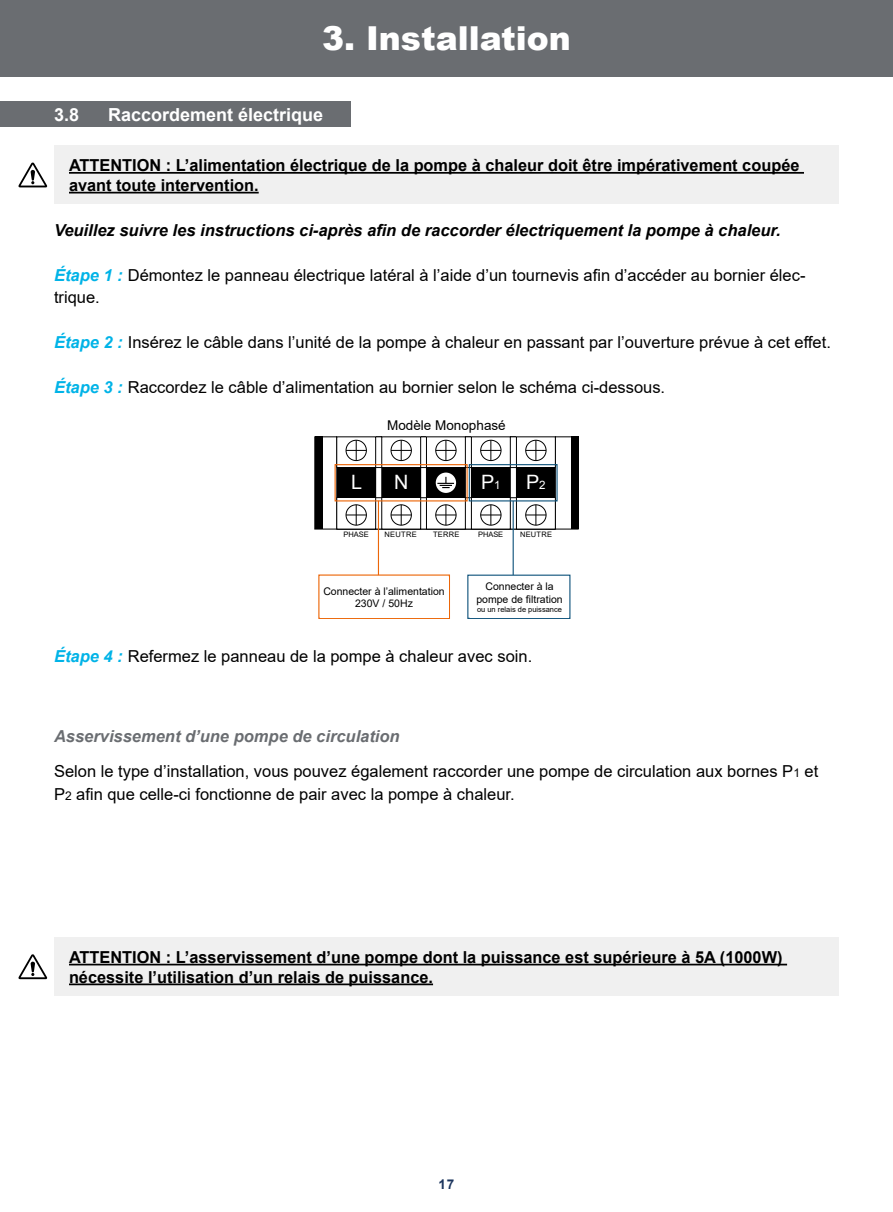
<style>
.page{position:relative;width:893px;height:1212px;background:#fff}
.page>*{position:absolute;margin:0;border:0;box-sizing:border-box;transform-origin:0 0}
.t1{font:900 33px "Arial";color:#fff}
.t2{font:19.8px "Arial";color:#fff}
.t3{font:700 18px "Arial";color:#fff}
.t4{font:16.5px/22.5px "Arial";color:#000}
.t5{font:700 16.5px/19.8px "Arial";color:#000}
.t6{font:italic 700 16.5px "Arial";color:#000}
.t7{font:13.5px "Arial";color:#000}
.t8{font:700 13.5px "Arial";color:#1c355e}
.t9{font:10.5px/12.6px "Arial";color:#000;text-align:center}
.t10{font:10.35px/12.3px "Arial";color:#000;text-align:center}
.t11{font:7.95px "Arial";color:#000}
.t12{font:7.5px "Arial";color:#000}
.t13{font:700 6.6px "Arial";color:#000}
.s1{font-weight:700;font-style:italic;color:#00b3e7}
.s2{font-size:11.55px}
.s3{font-weight:700;font-style:italic;color:#6a6d71}
.s4{font-size:12px}
</style>
<div class="page">
<div style="left:0;top:0;width:893px;height:77px;background:#6a6d71"></div>
<div style="left:0;top:102px;width:351px;height:25px;background:#6a6d71"></div>
<div style="left:54px;top:146px;width:785px;height:58px;background:#f0f0f0"></div>
<hr style="left:69px;top:172px;width:735px;height:2px;background:#000">
<hr style="left:69px;top:192px;width:190px;height:1px;background:#000">
<div style="left:54px;top:937px;width:785px;height:59px;background:#f0f0f0"></div>
<hr style="left:69px;top:964px;width:718px;height:1px;background:#000">
<hr style="left:69px;top:983px;width:364px;height:2px;background:#000">
<svg style="left:18px;top:162px;width:29px;height:25px"></svg>
<svg style="left:18px;top:954px;width:29px;height:25px"></svg>
<svg style="left:376px;top:439px;width:140px;height:27px"></svg>
<svg style="left:376px;top:499px;width:140px;height:28px"></svg>
<div style="left:471px;top:437px;width:39px;height:92px;background:#fff"></div>
<div style="left:471px;top:437px;width:39px;height:92px;border:1px solid #000"></div>
<div style="left:516px;top:437px;width:39px;height:92px;border:1px solid #000"></div>
<div style="left:426px;top:437px;width:39px;height:92px;background:#fff"></div>
<div style="left:426px;top:437px;width:39px;height:92px;border:1px solid #000"></div>
<div style="left:382px;top:437px;width:39px;height:92px;background:#fff"></div>
<div style="left:382px;top:437px;width:39px;height:92px;border:1px solid #000"></div>
<div style="left:337px;top:437px;width:39px;height:92px;border:1px solid #000"></div>
<div style="left:337px;top:468px;width:39px;height:30px;background:#000"></div>
<div style="left:382px;top:468px;width:39px;height:30px;background:#000"></div>
<div style="left:426px;top:467px;width:39px;height:31px;background:#000"></div>
<div style="left:471px;top:467px;width:39px;height:31px;background:#000"></div>
<div style="left:516px;top:467px;width:39px;height:31px;background:#000"></div>
<div style="left:315px;top:437px;width:8px;height:92px;background:#000"></div>
<div style="left:571px;top:437px;width:7px;height:92px;background:#000"></div>
<div style="left:346px;top:440px;width:21px;height:21px;border:1px solid #000;border-radius:50%"></div>
<svg style="left:346px;top:440px;width:20px;height:21px"></svg>
<div style="left:391px;top:440px;width:21px;height:21px;border:1px solid #000;border-radius:50%"></div>
<svg style="left:391px;top:440px;width:20px;height:21px"></svg>
<div style="left:435px;top:440px;width:21px;height:21px;border:1px solid #000;border-radius:50%"></div>
<svg style="left:436px;top:440px;width:20px;height:21px"></svg>
<div style="left:480px;top:440px;width:21px;height:21px;border:1px solid #000;border-radius:50%"></div>
<svg style="left:481px;top:440px;width:20px;height:21px"></svg>
<div style="left:525px;top:440px;width:21px;height:21px;border:1px solid #000;border-radius:50%"></div>
<svg style="left:526px;top:440px;width:20px;height:21px"></svg>
<div style="left:346px;top:504px;width:21px;height:21px;border:1px solid #000;border-radius:50%"></div>
<svg style="left:346px;top:505px;width:20px;height:20px"></svg>
<div style="left:391px;top:504px;width:21px;height:21px;border:1px solid #000;border-radius:50%"></div>
<svg style="left:391px;top:505px;width:20px;height:20px"></svg>
<div style="left:435px;top:504px;width:21px;height:21px;border:1px solid #000;border-radius:50%"></div>
<svg style="left:436px;top:505px;width:20px;height:20px"></svg>
<div style="left:480px;top:504px;width:21px;height:21px;border:1px solid #000;border-radius:50%"></div>
<svg style="left:481px;top:505px;width:20px;height:20px"></svg>
<div style="left:525px;top:504px;width:21px;height:21px;border:1px solid #000;border-radius:50%"></div>
<svg style="left:526px;top:505px;width:20px;height:20px"></svg>
<svg style="left:436px;top:473px;width:20px;height:20px"></svg>
<svg style="left:437px;top:477px;width:17px;height:11px"></svg>
<div style="left:335px;top:464px;width:133px;height:37px;border:1px solid #ec6608"></div>
<div style="left:469px;top:464px;width:89px;height:37px;border:1px solid #10547c"></div>
<div style="left:318px;top:574px;width:132px;height:45px;border:1px solid #ec6608"></div>
<hr style="left:378px;top:501px;width:1px;height:74px;background:#ec6608">
<hr style="left:513px;top:501px;width:1px;height:74px;background:#10547c">
<div style="left:467px;top:575px;width:103px;height:44px;border:1px solid #10547c"></div>
<div style="left:470px;top:577px;width:99px;height:40px;background:#fff"></div>
<h1 class="t1" style="left:322px;top:14px;width:250px">3. Installation</h1>
<p class="t3" style="left:54px;top:102px;width:27px">3.8</p>
<p class="t3" style="left:108px;top:102px;width:217px">Raccordement électrique</p>
<p class="t5" style="left:69px;top:156px;width:732px">ATTENTION : L’alimentation électrique de la pompe à chaleur doit être impérativement coupée avant toute intervention.</p>
<p class="t6" style="left:54px;top:219px;width:728px">Veuillez suivre les instructions ci-après afin de raccorder électriquement la pompe à chaleur.</p>
<p class="t4" style="left:54px;top:264px;width:753px"><span class="s1">Étape 1 :</span> Démontez le panneau électrique latéral à l’aide d’un tournevis afin d’accéder au bornier élec&shy;trique.</p>
<p class="t4" style="left:54px;top:331px;width:778px"><span class="s1">Étape 2 :</span> Insérez le câble dans l’unité de la pompe à chaleur en passant par l’ouverture prévue à cet effet.</p>
<p class="t4" style="left:54px;top:376px;width:613px"><span class="s1">Étape 3 :</span> Raccordez le câble d’alimentation au bornier selon le schéma ci-dessous.</p>
<p class="t7" style="left:387px;top:415px;width:120px">Modèle Monophasé</p>
<p class="t2" style="left:351px;top:469px;width:13px">L</p>
<p class="t2" style="left:394px;top:469px;width:16px">N</p>
<p class="t2" style="left:481px;top:469px;width:21px">P<span class="s2">1</span></p>
<p class="t2" style="left:526px;top:469px;width:21px">P<span class="s2">2</span></p>
<p class="t12" style="left:343px;top:530px;width:27px">PHASE</p>
<p class="t12" style="left:385px;top:530px;width:34px">NEUTRE</p>
<p class="t12" style="left:433px;top:530px;width:28px">TERRE</p>
<p class="t12" style="left:478px;top:530px;width:27px">PHASE</p>
<p class="t12" style="left:520px;top:530px;width:34px">NEUTRE</p>
<p class="t13" style="left:345px;top:530px;width:24px">PHASE</p>
<p class="t13" style="left:388px;top:530px;width:29px">NEUTRE</p>
<p class="t13" style="left:435px;top:530px;width:24px">TERRE</p>
<p class="t13" style="left:479px;top:530px;width:24px">PHASE</p>
<p class="t13" style="left:522px;top:530px;width:29px">NEUTRE</p>
<p class="t10" style="left:325px;top:584px;width:120px">Connecter à l’alimentation<br>230V / 50Hz</p>
<p class="t10" style="left:479px;top:579px;width:80px">Connecter à la pompe à filtration</p>
<p class="t11" style="left:474px;top:603px;width:92px">ou un relais de puissance</p>
<p class="t9" style="left:476px;top:580px;width:88px">Connecter à la pompe de filtration</p>
<p class="t12" style="left:477px;top:604px;width:87px">ou un relais de puissance</p>
<p class="t9" style="left:323px;top:584px;width:123px">Connecter à l’alimentation<br>230V / 50Hz</p>
<p class="t4" style="left:54px;top:645px;width:480px"><span class="s1">Étape 4 :</span> Refermez le panneau de la pompe à chaleur avec soin.</p>
<p class="t4" style="left:54px;top:719px;width:766px;line-height:35.2px"><span class="s3">Asservissement d’une pompe de circulation<br></span>Selon le type d’installation, vous pouvez également raccorder une pompe de circulation aux bornes P<span class="s4">1</span> et</p>
<p class="t4" style="left:54px;top:783px;width:462px">P<span class="s4">2</span> afin que celle-ci fonctionne de pair avec la pompe à chaleur.</p>
<p class="t5" style="left:69px;top:947px;width:715px">ATTENTION : L’asservissement d’une pompe dont la puissance est supérieure à 5A (1000W) nécessite l’utilisation d’un relais de puissance.</p>
<p class="t8" style="left:439px;top:1175px;width:17px">17</p>
</div>
